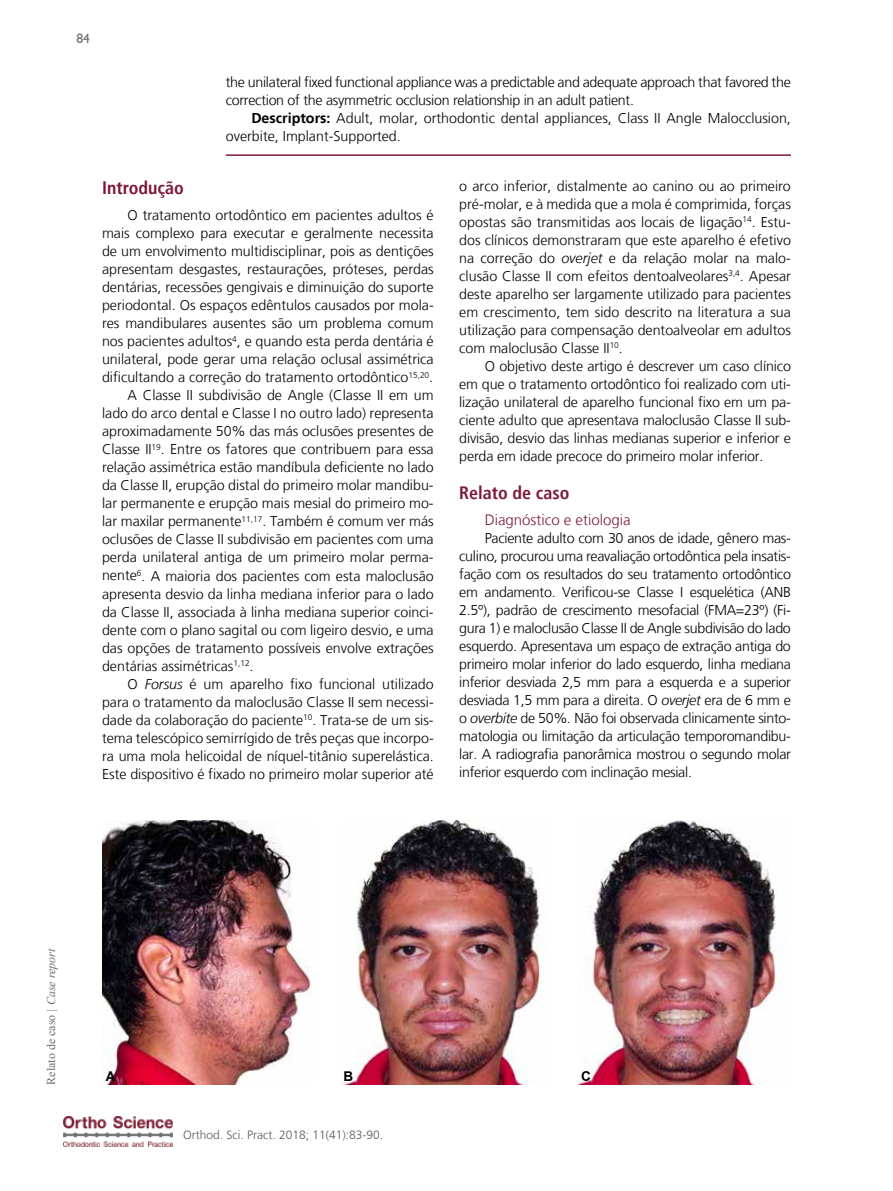
<style>
.page{position:relative;width:893px;height:1191px;background:#fff}
.page>*{position:absolute;margin:0;border:0;box-sizing:border-box;transform-origin:0 0}
.t1{font:700 condensed 18px "Frutiger LT";color:#7c193b}
.t2{font:300 15px "Frutiger LT";color:#7c193b}
.t3{font:300 14.25px/18px "Frutiger LT";color:#000;text-align:justify}
.t4{font:300 14.25px/18px "Frutiger LT";letter-spacing:-.02em;color:#000}
.t5{font:700 13.5px "Arial";color:#000}
.t6{font:13.5px "Humanist 521 BT";color:#6d6e71}
.t7{font:300 12px "Frutiger LT";color:#58595b}
.t8{font:12px "Times New Roman";color:#6d6e71}
.s1{font-weight:700}
.s2{font-style:italic}
</style>
<div class="page">
<img style="left:64px;top:1116px;width:109px;height:30px">
<hr style="left:226px;top:154px;width:565px;height:2px;background:#7c193b">
<img style="left:102px;top:820px;width:209px;height:264px">
<img style="left:342px;top:820px;width:200px;height:264px">
<img style="left:578px;top:820px;width:207px;height:264px">
<p class="t6" style="left:76px;top:30px;width:15px">84</p>
<p class="t4" style="left:226px;top:74px;width:566px">the unilateral fixed functional appliance was a predictable and adequate approach that favored the correction of the asymmetric occlusion relationship in an adult patient.</p>
<p class="t3" style="left:226px;top:110px;width:567px;text-indent:26px"><span class="s1">Descriptors:</span> Adult, molar, orthodontic dental appliances, Class II Angle Malocclusion, overbite, Implant-Supported.</p>
<p class="t1" style="left:102px;top:177px;width:83px">Introdução</p>
<p class="t3" style="left:128px;top:207px;width:308px">O tratamento ortodôntico em pacientes adultos é</p>
<p class="t3" style="left:102px;top:225px;width:333px">mais complexo para executar e geralmente necessita</p>
<p class="t3" style="left:102px;top:243px;width:333px">de um envolvimento multidisciplinar, pois as dentições</p>
<p class="t3" style="left:102px;top:261px;width:333px">apresentam desgastes, restaurações, próteses, perdas</p>
<p class="t3" style="left:102px;top:279px;width:333px">dentárias, recessões gengivais e diminuição do suporte</p>
<p class="t3" style="left:102px;top:297px;width:333px">periodontal. Os espaços edêntulos causados por mola-</p>
<p class="t3" style="left:102px;top:315px;width:333px">res mandibulares ausentes são um problema comum</p>
<p class="t3" style="left:102px;top:333px;width:333px">nos pacientes adultos<sup>4</sup>, e quando esta perda dentária é</p>
<p class="t3" style="left:102px;top:351px;width:333px">unilateral, pode gerar uma relação oclusal assimétrica</p>
<p class="t3" style="left:102px;top:369px;width:333px">dificultando a correção do tratamento ortodôntico<sup>15,20</sup>.</p>
<p class="t3" style="left:128px;top:387px;width:308px">A Classe II subdivisão de Angle (Classe II em um</p>
<p class="t3" style="left:102px;top:405px;width:333px">lado do arco dental e Classe I no outro lado) representa</p>
<p class="t3" style="left:102px;top:423px;width:333px">aproximadamente 50% das más oclusões presentes de</p>
<p class="t3" style="left:102px;top:441px;width:333px">Classe II<sup>19</sup>. Entre os fatores que contribuem para essa</p>
<p class="t3" style="left:102px;top:459px;width:333px">relação assimétrica estão mandíbula deficiente no lado</p>
<p class="t3" style="left:102px;top:477px;width:333px">da Classe II, erupção distal do primeiro molar mandibu-</p>
<p class="t3" style="left:102px;top:495px;width:333px">lar permanente e erupção mais mesial do primeiro mo-</p>
<p class="t3" style="left:102px;top:513px;width:333px">lar maxilar permanente<sup>11,17</sup>. Também é comum ver más</p>
<p class="t3" style="left:102px;top:531px;width:333px">oclusões de Classe II subdivisão em pacientes com uma</p>
<p class="t3" style="left:102px;top:549px;width:333px">perda unilateral antiga de um primeiro molar perma-</p>
<p class="t3" style="left:102px;top:567px;width:333px">nente<sup>6</sup>. A maioria dos pacientes com esta maloclusão</p>
<p class="t3" style="left:102px;top:585px;width:333px">apresenta desvio da linha mediana inferior para o lado</p>
<p class="t3" style="left:102px;top:603px;width:333px">da Classe II, associada à linha mediana superior coinci-</p>
<p class="t3" style="left:102px;top:621px;width:333px">dente com o plano sagital ou com ligeiro desvio, e uma</p>
<p class="t3" style="left:102px;top:639px;width:333px">das opções de tratamento possíveis envolve extrações</p>
<p class="t3" style="left:102px;top:657px;width:153px">dentárias assimétricas<sup>1,12</sup>.</p>
<p class="t3" style="left:128px;top:675px;width:308px">O <span class="s2">Forsus</span> é um aparelho fixo funcional utilizado</p>
<p class="t3" style="left:102px;top:693px;width:333px">para o tratamento da maloclusão Classe II sem necessi-</p>
<p class="t3" style="left:102px;top:711px;width:333px">dade da colaboração do paciente<sup>10</sup>. Trata-se de um sis-</p>
<p class="t3" style="left:102px;top:729px;width:333px">tema telescópico semirrígido de três peças que incorpo-</p>
<p class="t3" style="left:102px;top:747px;width:333px">ra uma mola helicoidal de níquel-titânio superelástica.</p>
<p class="t3" style="left:102px;top:765px;width:333px">Este dispositivo é fixado no primeiro molar superior até</p>
<p class="t3" style="left:459px;top:177px;width:333px">o arco inferior, distalmente ao canino ou ao primeiro pré-molar, e à medida que a mola é comprimida, forças opostas são transmitidas aos locais de ligação<sup>14</sup>. Estu&shy;dos clínicos demonstraram que este aparelho é efetivo na correção do <span class="s2">overjet</span> e da relação molar na malo&shy;clusão Classe II com efeitos dentoalveolares<sup>3,4</sup>. Apesar deste aparelho ser largamente utilizado para pacientes em crescimento, tem sido descrito na literatura a sua utilização para compensação dentoalveolar em adultos com maloclusão Classe II<sup>10</sup>.</p>
<p class="t3" style="left:459px;top:357px;width:333px;text-indent:26px">O objetivo deste artigo é descrever um caso clínico em que o tratamento ortodôntico foi realizado com uti&shy;lização unilateral de aparelho funcional fixo em um pa&shy;ciente adulto que apresentava maloclusão Classe II sub&shy;divisão, desvio das linhas medianas superior e inferior e perda em idade precoce do primeiro molar inferior.</p>
<p class="t1" style="left:459px;top:482px;width:112px">Relato de caso</p>
<p class="t2" style="left:485px;top:511px;width:147px">Diagnóstico e etiologia</p>
<p class="t3" style="left:459px;top:529px;width:333px;text-indent:26px">Paciente adulto com 30 anos de idade, gênero mas&shy;culino, procurou uma reavaliação ortodôntica pela insatis&shy;fação com os resultados do seu tratamento ortodôntico em andamento. Verificou-se Classe I esquelética (ANB 2.5º), padrão de crescimento mesofacial (FMA=23º) (Fi&shy;gura 1) e maloclusão Classe II de Angle subdivisão do lado esquerdo. Apresentava um espaço de extração antiga do primeiro molar inferior do lado esquerdo, linha mediana inferior desviada 2,5 mm para a esquerda e a superior desviada 1,5 mm para a direita. O <span class="s2">overjet</span> era de 6 mm e o <span class="s2">overbite</span> de 50%<span class="s2">.</span> Não foi observada clinicamente sinto&shy;matologia ou limitação da articulação temporomandibu&shy;lar. A radiografia panorâmica mostrou o segundo molar inferior esquerdo com inclinação mesial.</p>
<p class="t8" style="left:43px;top:1084px;width:138px;rotate:-90deg">Relato de caso <span class="s2">| Case report</span></p>
<p class="t5" style="left:106px;top:1067px;width:11px">A</p>
<p class="t5" style="left:343px;top:1067px;width:11px">B</p>
<p class="t5" style="left:581px;top:1067px;width:11px">C</p>
<p class="t7" style="left:183px;top:1127px;width:202px">Orthod. Sci. Pract. 2018; 11(41):83-90.</p>
</div>
